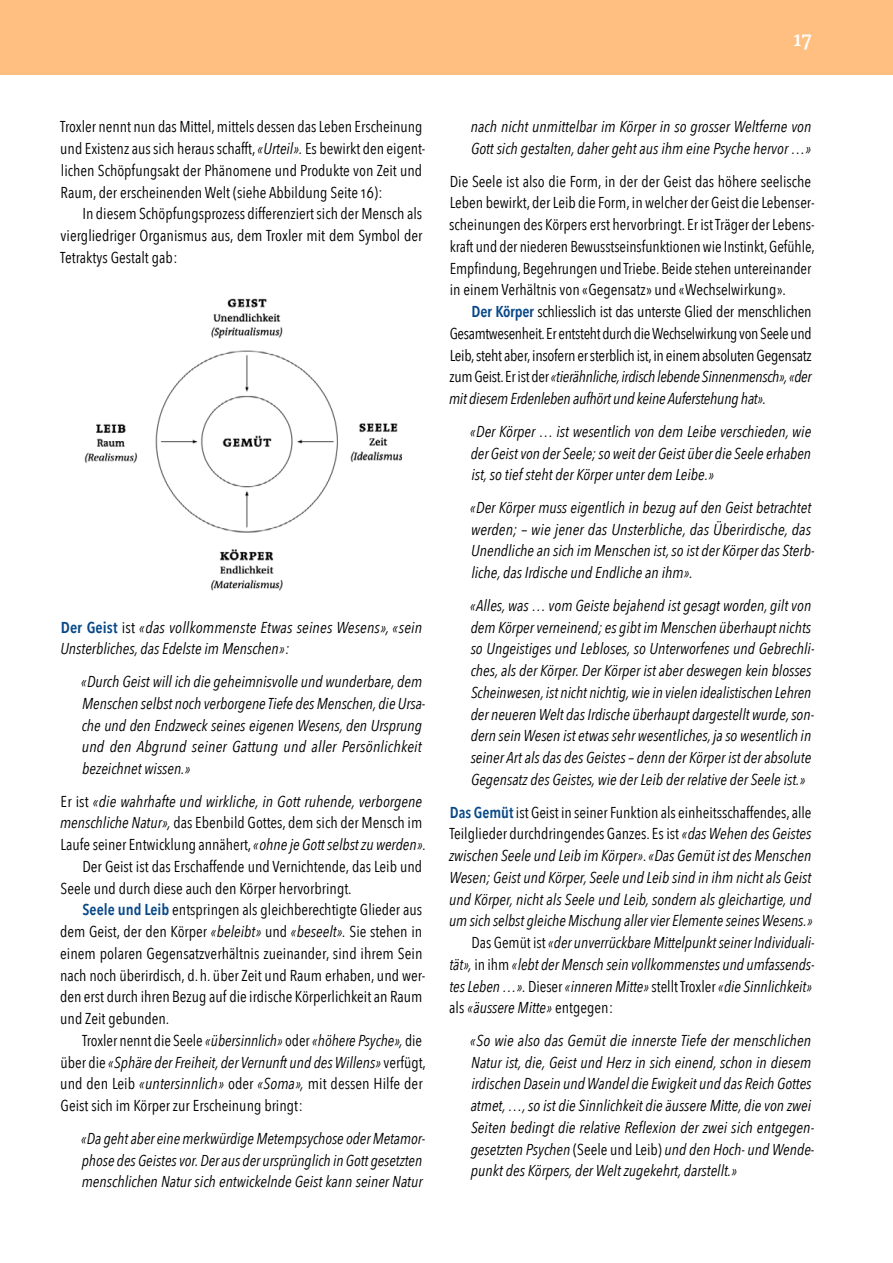
<style>
.page{position:relative;width:893px;height:1263px;background:#fff}
.page>*{position:absolute;margin:0;border:0;box-sizing:border-box;transform-origin:0 0}
.t1{font:600 21px "The Antiqua B W6";color:#fff}
.t2{font:italic 15.75px/21.8px "Avenir Next Condensed";color:#000}
.t3{font:15.75px/21.8px "Avenir Next Condensed";color:#000}
.t4{font:12.45px "Helvetica Neue";color:#000}
.s1{font-weight:600;color:#084888}
.s2{font-style:italic}
.s3{font-style:normal}
.s4{font-weight:600;font-style:normal;color:#084888}
</style>
<div class="page">
<div style="left:0;top:0;width:893px;height:74px;background:#ffbf80"></div>
<img style="left:84px;top:298px;width:318px;height:293px">
<h1 class="t1" style="left:793px;top:26px;width:20px">17</h1>
<p class="t2" style="left:471px;top:116px;width:342px">nach nicht unmittelbar im Körper in so grosser Weltferne von<br>Gott sich gestalten, daher geht aus ihm eine Psyche hervor …»</p>
<p class="t3" style="left:449px;top:170px;width:367px">Die Seele ist also die Form, in der der Geist das höhere seelische Leben bewirkt, der Leib die Form, in welcher der Geist die Lebenser&shy;scheinungen des Körpers erst hervorbringt. Er ist Träger der Lebens&shy;kraft und der niederen Bewusstseinsfunktionen wie Instinkt, Gefühle, Empfindung, Begehrungen und Triebe. Beide stehen untereinander in einem Verhältnis von «Gegensatz» und «Wechselwirkung».</p>
<p class="t3" style="left:449px;top:300px;width:364px;text-align:justify;text-indent:23px"><span class="s1">Der Körper</span> schliesslich ist das unterste Glied der menschlichen Gesamtwesenheit. Er entsteht durch die Wechselwirkung von Seele und Leib, steht aber, insofern er sterblich ist, in einem absoluten Gegensatz zum Geist. Er ist der <span class="s2">«tierähnliche, irdisch lebende Sinnenmensch», «der mit diesem Erdenleben aufhört und keine Auferstehung hat».</span></p>
<p class="t2" style="left:470px;top:420px;width:343px;text-align:justify">«Der Körper … ist wesentlich von dem Leibe verschieden, wie der Geist von der Seele; so weit der Geist über die Seele erhaben ist, so tief steht der Körper unter dem Leibe.»</p>
<p class="t2" style="left:470px;top:497px;width:346px">«Der Körper muss eigentlich in bezug auf den Geist betrachtet werden; – wie jener das Unsterbliche, das Überirdische, das Unendliche an sich im Menschen ist, so ist der Körper das Sterb&shy;liche, das Irdische und Endliche an ihm».</p>
<p class="t2" style="left:470px;top:594px;width:346px">«Alles, was … vom Geiste bejahend ist gesagt worden, gilt von dem Körper verneinend; es gibt im Menschen überhaupt nichts so Ungeistiges und Lebloses, so Unterworfenes und Gebrechli&shy;ches, als der Körper. Der Körper ist aber deswegen kein blosses Scheinwesen, ist nicht nichtig, wie in vielen idealistischen Lehren der neueren Welt das Irdische überhaupt dargestellt wurde, son&shy;dern sein Wesen ist etwas sehr wesentliches, ja so wesentlich in seiner Art als das des Geistes – denn der Körper ist der absolute Gegensatz des Geistes, wie der Leib der relative der Seele ist.»</p>
<p class="t3" style="left:450px;top:800px;width:363px"><span class="s1">Das Gemüt</span> ist Geist in seiner Funktion als einheitsschaffendes, alle</p>
<p class="t3" style="left:449px;top:822px;width:364px">Teilglieder durchdringendes Ganzes. Es ist <span class="s2">«das Wehen des Geistes</span></p>
<p class="t2" style="left:449px;top:845px;width:364px">zwischen Seele und Leib im Körper». «Das Gemüt ist des Menschen</p>
<p class="t2" style="left:449px;top:866px;width:363px">Wesen; Geist und Körper, Seele und Leib sind in ihm nicht als Geist</p>
<p class="t2" style="left:449px;top:888px;width:364px">und Körper, nicht als Seele und Leib, sondern als gleichartige, und</p>
<p class="t2" style="left:449px;top:910px;width:365px">um sich selbst gleiche Mischung aller vier Elemente seines Wesens.»</p>
<p class="t2" style="left:471px;top:932px;width:344px"><span class="s3">Das Gemüt ist</span> «der unverrückbare Mittelpunkt seiner Individuali-</p>
<p class="t2" style="left:449px;top:953px;width:366px">tät», <span class="s3">in ihm</span> «lebt der Mensch sein vollkommenstes und umfassends-</p>
<p class="t2" style="left:449px;top:975px;width:364px">tes Leben …». <span class="s3">Dieser</span> «inneren Mitte» <span class="s3">stellt Troxler</span> «die Sinnlichkeit»</p>
<p class="t2" style="left:449px;top:997px;width:166px"><span class="s3">als</span> «äussere Mitte» <span class="s3">entgegen:</span></p>
<p class="t2" style="left:470px;top:1029px;width:346px">«So wie also das Gemüt die innerste Tiefe der menschlichen Natur ist, die, Geist und Herz in sich einend, schon in diesem irdischen Dasein und Wandel die Ewigkeit und das Reich Gottes atmet, …, so ist die Sinnlichkeit die äussere Mitte, die von zwei Seiten bedingt die relative Reflexion der zwei sich entgegen&shy;gesetzten Psychen <span class="s3">(Seele und Leib)</span> und den Hoch- und Wende&shy;punkt des Körpers, der Welt zugekehrt, darstellt.»</p>
<p class="t3" style="left:60px;top:115px;width:367px">Troxler nennt nun das Mittel, mittels dessen das Leben Erscheinung und Existenz aus sich heraus schafft, <span class="s2">«Urteil».</span> Es bewirkt den eigent&shy;lichen Schöpfungsakt der Phänomene und Produkte von Zeit und Raum, der erscheinenden Welt (siehe Abbildung Seite 16):</p>
<p class="t3" style="left:60px;top:202px;width:364px;text-align:justify;text-indent:22px">In diesem Schöpfungsprozess differenziert sich der Mensch als viergliedriger Organismus aus, dem Troxler mit dem Symbol der Tetraktys Gestalt gab:</p>
<p class="t4" style="left:-2px;top:203px;width:510px">diesem Schöpfungsprozess differenziert sich der Mensch als viergliedriger Organismus aus,</p>
<p class="t2" style="left:60px;top:616px;width:363px"><span class="s4">Der Geist</span> <span class="s3">ist</span> «das vollkommenste Etwas seines Wesens», «sein<br>Unsterbliches, das Edelste im Menschen»:</p>
<p class="t2" style="left:81px;top:671px;width:346px">«Durch Geist will ich die geheimnisvolle und wunderbare, dem Menschen selbst noch verborgene Tiefe des Menschen, die Ursa&shy;che und den Endzweck seines eigenen Wesens, den Ursprung und den Abgrund seiner Gattung und aller Persönlichkeit bezeichnet wissen.»</p>
<p class="t2" style="left:61px;top:790px;width:363px"><span class="s3">Er ist</span> «die wahrhafte und wirkliche, in Gott ruhende, verborgene</p>
<p class="t3" style="left:60px;top:811px;width:364px"><span class="s2">menschliche Natur»,</span> das Ebenbild Gottes, dem sich der Mensch im</p>
<p class="t3" style="left:61px;top:833px;width:367px">Laufe seiner Entwicklung annähert, <span class="s2">«ohne je Gott selbst zu werden».</span></p>
<p class="t3" style="left:82px;top:855px;width:341px">Der Geist ist das Erschaffende und Vernichtende, das Leib und</p>
<p class="t3" style="left:61px;top:876px;width:293px">Seele und durch diese auch den Körper hervorbringt.</p>
<p class="t3" style="left:83px;top:898px;width:341px"><span class="s1">Seele und Leib</span> entspringen als gleichberechtigte Glieder aus</p>
<p class="t3" style="left:60px;top:920px;width:364px">dem Geist, der den Körper <span class="s2">«beleibt»</span> und <span class="s2">«beseelt».</span> Sie stehen in</p>
<p class="t3" style="left:60px;top:942px;width:364px">einem polaren Gegensatzverhältnis zueinander, sind ihrem Sein</p>
<p class="t3" style="left:60px;top:963px;width:367px">nach noch überirdisch, d.h. über Zeit und Raum erhaben, und wer-</p>
<p class="t3" style="left:60px;top:985px;width:364px">den erst durch ihren Bezug auf die irdische Körperlichkeit an Raum</p>
<p class="t3" style="left:60px;top:1007px;width:111px">und Zeit gebunden.</p>
<p class="t2" style="left:82px;top:1029px;width:342px"><span class="s3">Troxler nennt die Seele</span> «übersinnlich» <span class="s3">oder</span> «höhere Psyche», <span class="s3">die</span></p>
<p class="t2" style="left:61px;top:1051px;width:367px"><span class="s3">über die</span> «Sphäre der Freiheit, der Vernunft und des Willens» <span class="s3">verfügt,</span></p>
<p class="t3" style="left:60px;top:1072px;width:364px">und den Leib <span class="s2">«untersinnlich»</span> oder <span class="s2">«Soma»,</span> mit dessen Hilfe der</p>
<p class="t3" style="left:61px;top:1094px;width:244px">Geist sich im Körper zur Erscheinung bringt:</p>
<p class="t2" style="left:81px;top:1127px;width:346px">«Da geht aber eine merkwürdige Metempsychose oder Metamor&shy;phose des Geistes vor. Der aus der ursprünglich in Gott gesetzten menschlichen Natur sich entwickelnde Geist kann seiner Natur</p>
</div>
